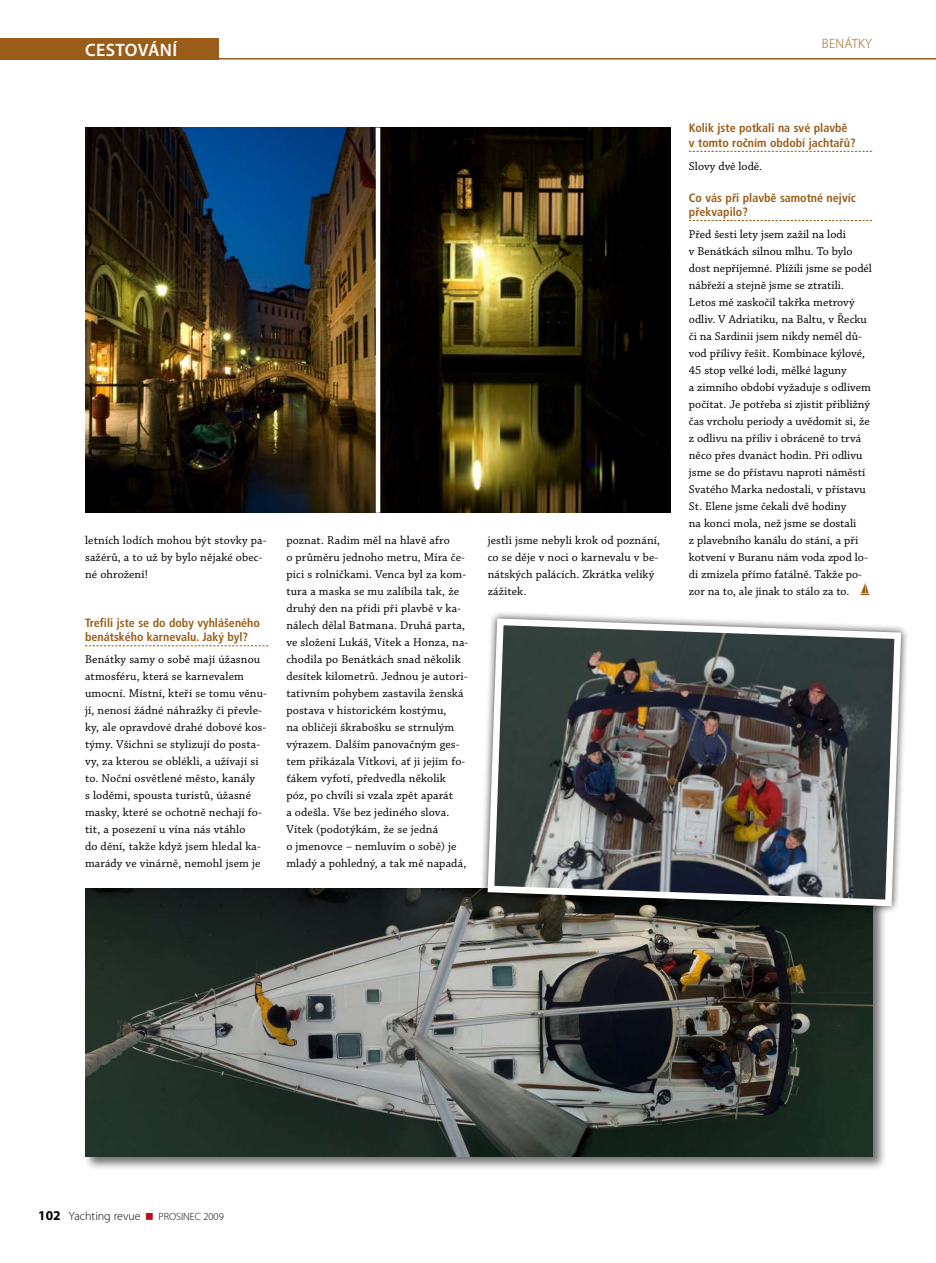
<style>
.page{position:relative;width:936px;height:1263px;background:#fff}
.page>*{position:absolute;margin:0;border:0;box-sizing:border-box;transform-origin:0 0}
.t1{font:600 18px "Myriad Pro";letter-spacing:.02em;color:#fff}
.t2{font:300 13.5px "Myriad Pro";letter-spacing:.02em;color:#995d19}
.t3{font:12px/17px "Chaparral Pro";letter-spacing:.01em;color:#000}
.t4{font:700 condensed 12px/14.4px "Frutiger CE";color:#995d19}
.t5{font:300 12px "Myriad Pro";color:#000}
.t6{font:300 10.5px "Myriad Pro";color:#000}
.s1{font-weight:700;font-size:13.5px}
</style>
<div class="page">
<hr style="left:212px;top:58px;width:723px;height:2px;background:#995d19">
<div style="left:0;top:38px;width:218px;height:22px;background:#995d19"></div>
<svg style="left:85px;top:645px;width:183px;height:1px"></svg>
<svg style="left:689px;top:151px;width:183px;height:1px"></svg>
<svg style="left:689px;top:220px;width:183px;height:1px"></svg>
<div style="left:83px;top:887px;width:803px;height:284px;background:#000;opacity:.55"></div>
<img style="left:85px;top:889px;width:787px;height:268px">
<img style="left:85px;top:128px;width:585px;height:385px">
<hr style="left:376px;top:128px;width:4px;height:385px;background:#fff">
<div style="left:479px;top:610px;width:429px;height:304px;background:#000;opacity:.75"></div>
<img style="left:484px;top:615px;width:420px;height:295px">
<svg style="left:860px;top:582px;width:9px;height:13px"></svg>
<h1 class="t1" style="left:85px;top:38px;width:93px">CESTOVÁNÍ</h1>
<p class="t3" style="left:85px;top:532px;width:183px">letních lodích mohou být stovky pa&shy;sažérů, a to už by bylo nějaké obec&shy;né ohrožení!</p>
<p class="t4" style="left:85px;top:615px;width:176px">Trefili jste se do doby vyhlášeného benátského karnevalu. Jaký byl?</p>
<p class="t3" style="left:85px;top:652px;width:183px">Benátky samy o sobě mají úžasnou atmosféru, která se karnevalem umocní. Místní, kteří se tomu věnu&shy;jí, nenosí žádné náhražky či převle&shy;ky, ale opravdové drahé dobové kos&shy;týmy. Všichni se stylizují do posta&shy;vy, za kterou se oblékli, a užívají si to. Noční osvětlené město, kanály<br>s loděmi, spousta turistů, úžasné masky, které se ochotně nechají fo&shy;tit, a posezení u vína nás vtáhlo<br>do dění, takže když jsem hledal ka&shy;marády ve vinárně, nemohl jsem je</p>
<p class="t3" style="left:286px;top:532px;width:183px">poznat. Radim měl na hlavě afro<br>o průměru jednoho metru, Míra če&shy;pici s rolničkami. Venca byl za kom&shy;tura a maska se mu zalíbila tak, že druhý den na přídi při plavbě v ka&shy;nálech dělal Batmana. Druhá parta, ve složení Lukáš, Vítek a Honza, na&shy;chodila po Benátkách snad několik desítek kilometrů. Jednou je autori&shy;tativním pohybem zastavila ženská postava v historickém kostýmu,<br>na obličeji škrabošku se strnulým výrazem. Dalším panovačným ges&shy;tem přikázala Vítkovi, ať ji jejím fo&shy;ťákem vyfotí, předvedla několik póz, po chvíli si vzala zpět aparát<br>a odešla. Vše bez jediného slova.<br>Vítek (podotýkám, že se jedná<br>o jmenovce – nemluvím o sobě) je mladý a pohledný, a tak mě napadá,</p>
<p class="t3" style="left:487px;top:532px;width:174px">jestli jsme nebyli krok od poznání, co se děje v noci o karnevalu v be&shy;nátských palácích. Zkrátka veliký zážitek.</p>
<p class="t2" style="left:821px;top:35px;width:52px">BENÁTKY</p>
<p class="t4" style="left:689px;top:121px;width:168px">Kolik jste potkali na své plavbě v tomto ročním období jachtařů?</p>
<p class="t3" style="left:689px;top:158px;width:75px">Slovy dvě lodě.</p>
<p class="t4" style="left:689px;top:190px;width:168px">Co vás při plavbě samotné nejvíc překvapilo?</p>
<p class="t3" style="left:689px;top:226px;width:184px">Před šesti lety jsem zažil na lodi<br>v Benátkách silnou mlhu. To bylo dost nepříjemné. Plížili jsme se podél nábřeží a stejně jsme se ztratili.<br>Letos mě zaskočil takřka metrový odliv. V Adriatiku, na Baltu, v Řecku či na Sardinii jsem nikdy neměl dů&shy;vod přílivy řešit. Kombinace kýlové, 45 stop velké lodi, mělké laguny<br>a zimního období vyžaduje s odlivem počítat. Je potřeba si zjistit přibližný čas vrcholu periody a uvědomit si, že z odlivu na příliv i obráceně to trvá něco přes dvanáct hodin. Při odlivu jsme se do přístavu naproti náměstí Svatého Marka nedostali, v přístavu St. Elene jsme čekali dvě hodiny<br>na konci mola, než jsme se dostali<br>z plavebního kanálu do stání, a při kotvení v Buranu nám voda zpod lo&shy;di zmizela přímo fatálně. Takže po&shy;zor na to, ale jinak to stálo za to.</p>
<p class="t5" style="left:38px;top:1208px;width:104px"><span class="s1">102</span> Yachting revue</p>
<p class="t6" style="left:158px;top:1210px;width:67px">PROSINEC 2009</p>
</div>
